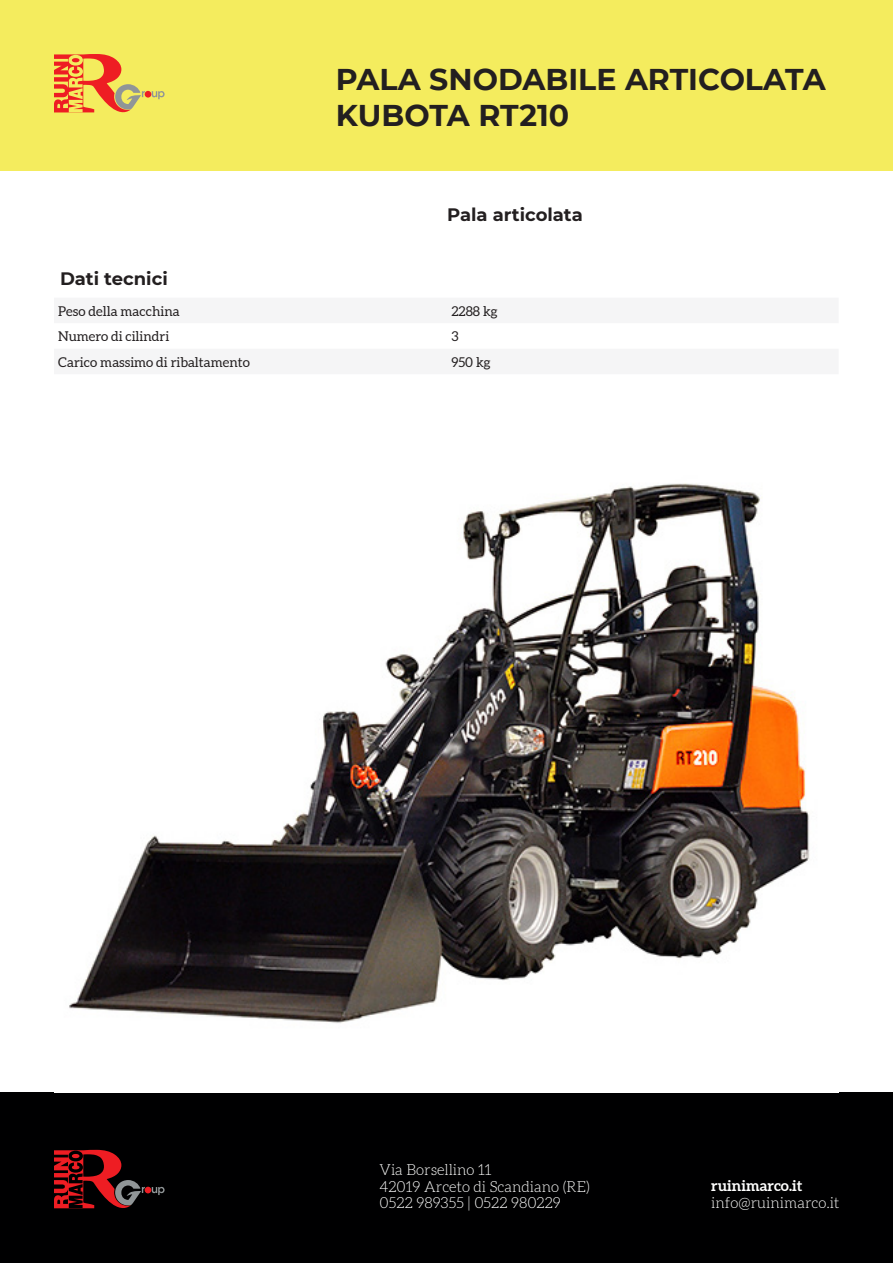
<style>
.page{position:relative;width:893px;height:1263px;background:#fff}
.page>*{position:absolute;margin:0;border:0;box-sizing:border-box;transform-origin:0 0}
.t1{font:700 30px "Montserrat";color:#231f20}
.t2{font:700 18px "Montserrat";color:#231f20}
.t3{font:300 15px/16.5px "Aleo";color:#fff}
.t4{font:700 15px "Aleo";color:#fff}
.t5{font:13.5px "Aleo";color:#231f20}
</style>
<div class="page">
<div style="left:0;top:0;width:893px;height:170px;background:#f4ec5e"></div>
<div style="left:0;top:1093px;width:893px;height:170px;background:#000001"></div>
<svg style="left:152px;top:91px;width:13px;height:8px"></svg>
<div style="left:145px;top:91px;width:6px;height:7px;background:#ee1d23;border-radius:50%"></div>
<svg style="left:54px;top:54px;width:91px;height:59px"></svg>
<svg style="left:54px;top:1150px;width:111px;height:59px"></svg>
<img style="left:69px;top:483px;width:741px;height:540px">
<p class="t1" style="left:336px;top:58px;width:491px">PALA SNODABILE ARTICOLATA</p>
<p class="t1" style="left:336px;top:94px;width:235px">KUBOTA RT210</p>
<p class="t2" style="left:447px;top:202px;width:137px">Pala articolata</p>
<p class="t2" style="left:60px;top:266px;width:109px">Dati tecnici</p>
<p class="t5" style="left:58px;top:303px;width:123px">Peso della macchina</p>
<p class="t5" style="left:451px;top:303px;width:48px">2288 kg</p>
<p class="t5" style="left:58px;top:329px;width:112px">Numero di cilindri</p>
<p class="t5" style="left:451px;top:329px;width:9px">3</p>
<p class="t5" style="left:58px;top:354px;width:193px">Carico massimo di ribaltamento</p>
<p class="t5" style="left:451px;top:354px;width:41px">950 kg</p>
<p class="t3" style="left:380px;top:1163px;width:212px">Via Borsellino 11<br>42019 Arceto di Scandiano (RE)<br>0522 989355 | 0522 980229</p>
<p class="t4" style="left:711px;top:1176px;width:93px">ruinimarco.it</p>
<p class="t3" style="left:711px;top:1195px;width:130px">info@ruinimarco.it</p>
</div>
